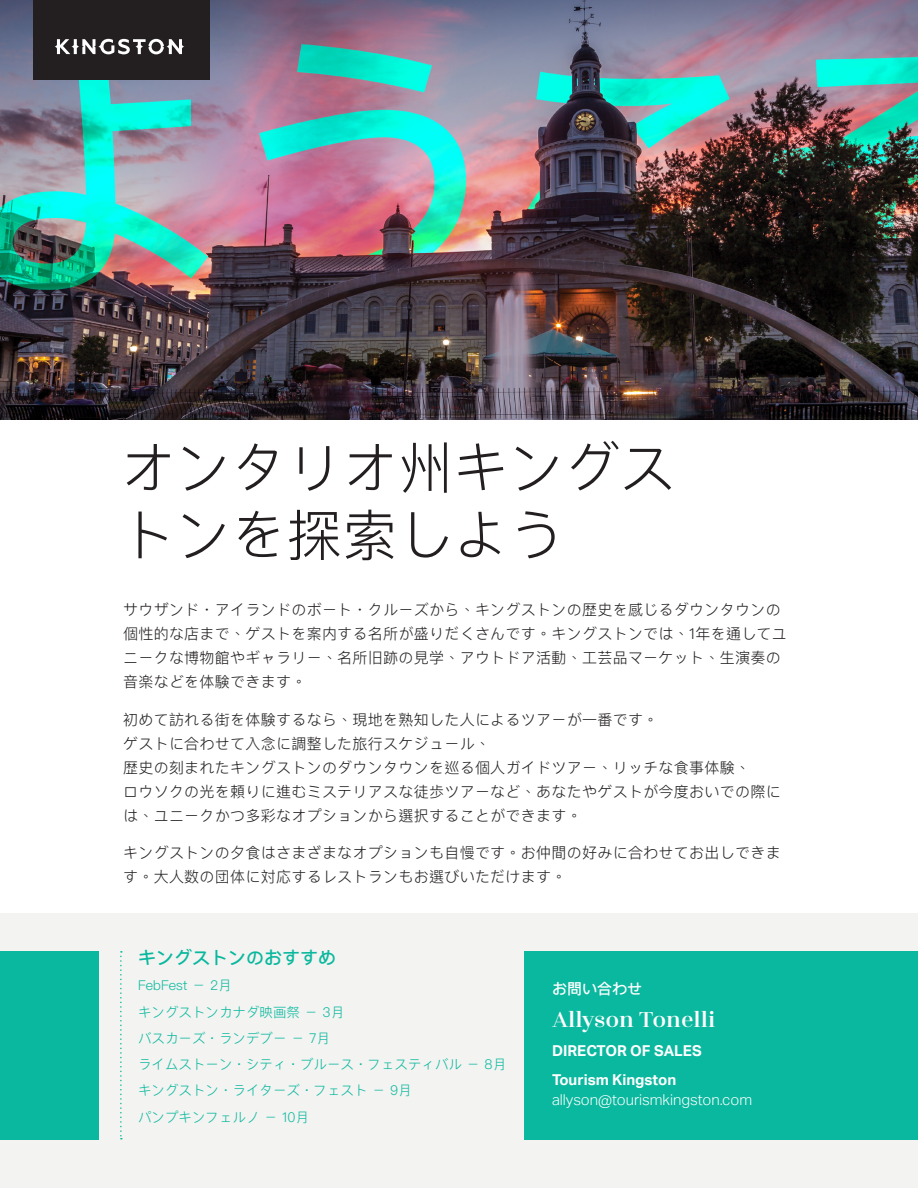
<style>
.page{position:relative;width:918px;height:1188px;background:#fff}
.page>*{position:absolute;margin:0;border:0;box-sizing:border-box;transform-origin:0 0}
.t1{font:300 55.5px/67.5px "Ping Fang TC";color:#231f20}
.Body_Copy{font:600 24px "Zahrah";color:#fff}
.t2{font:500 18px "Ping Fang TC";color:#09b89e}
.Copy{font:300 15px/24px "Ping Fang TC";letter-spacing:.02em;color:#231f20}
.Body_Copy-2{font:300 15px/19.5px "Aktiv Grotesk";color:#fff}
.Body_Copy-3{font:700 15px "Aktiv Grotesk";color:#fff}
.Body_Copy-4{font:500 15px "Ping Fang TC";color:#fff}
.t3{font:300 13.5px "Ping Fang TC";color:#09b89e}
.s1{font-weight:700}
</style>
<div class="page">
<div style="left:0;top:913px;width:918px;height:275px;background:#f3f3f1"></div>
<div style="left:0;top:951px;width:98px;height:188px;background:#09b89e"></div>
<div style="left:525px;top:951px;width:393px;height:188px;background:#09b89e"></div>
<img style="left:0;top:0;width:918px;height:419px">
<div style="left:33px;top:0;width:176px;height:79px;background:#231f20"></div>
<svg style="left:54px;top:39px;width:131px;height:15px"></svg>
<svg style="left:120px;top:951px;width:2px;height:188px"></svg>
<p class="t1" style="left:120px;top:433px;width:557px">オンタリオ州キングストンを探索しよう</p>
<p class="Copy" style="left:123px;top:598px;width:665px">サウザンド・アイランドのボート・クルーズから、キングストンの歴史を感じるダウンタウンの個性的な店まで、ゲストを案内する名所が盛りだくさんです。キングストンでは、1年を通してユニークな博物館やギャラリー、名所旧跡の見学、アウトドア活動、工芸品マーケット、生演奏の音楽などを体験できます。</p>
<p class="Copy" style="left:123px;top:707px;width:659px">初めて訪れる街を体験するなら、現地を熟知した人によるツアーが一番です。<br>ゲストに合わせて入念に調整した旅行スケジュール、<br>歴史の刻まれたキングストンのダウンタウンを巡る個人ガイドツアー、リッチな食事体験、<br>ロウソクの光を頼りに進むミステリアスな徒歩ツアーなど、あなたやゲストが今度おいでの際には、ユニークかつ多彩なオプションから選択することができます。</p>
<p class="Copy" style="left:123px;top:841px;width:659px">キングストンの夕食はさまざまなオプションも自慢です。お仲間の好みに合わせてお出しできます。大人数の団体に対応するレストランもお選びいただけます。</p>
<p class="t2" style="left:138px;top:947px;width:199px">キングストンのおすすめ</p>
<p class="t3" style="left:138px;top:977px;width:95px">FebFest － 2月</p>
<p class="t3" style="left:138px;top:1004px;width:208px">キングストンカナダ映画祭 － 3月</p>
<p class="t3" style="left:138px;top:1030px;width:193px">バスカーズ・ランデブー － 7月</p>
<p class="t3" style="left:138px;top:1056px;width:370px">ライムストーン・シティ・ブルース・フェスティバル － 8月</p>
<p class="t3" style="left:138px;top:1082px;width:275px">キングストン・ライターズ・フェスト － 9月</p>
<p class="t3" style="left:138px;top:1109px;width:172px">パンプキンフェルノ － 10月</p>
<p class="Body_Copy-4" style="left:552px;top:979px;width:91px">お問い合わせ</p>
<p class="Body_Copy" style="left:552px;top:1005px;width:165px">Allyson Tonelli</p>
<p class="Body_Copy-3" style="left:552px;top:1042px;width:151px">DIRECTOR OF SALES</p>
<p class="Body_Copy-2" style="left:552px;top:1070px;width:202px"><span class="s1">Tourism Kingston </span>allyson@tourismkingston.com</p>
</div>
